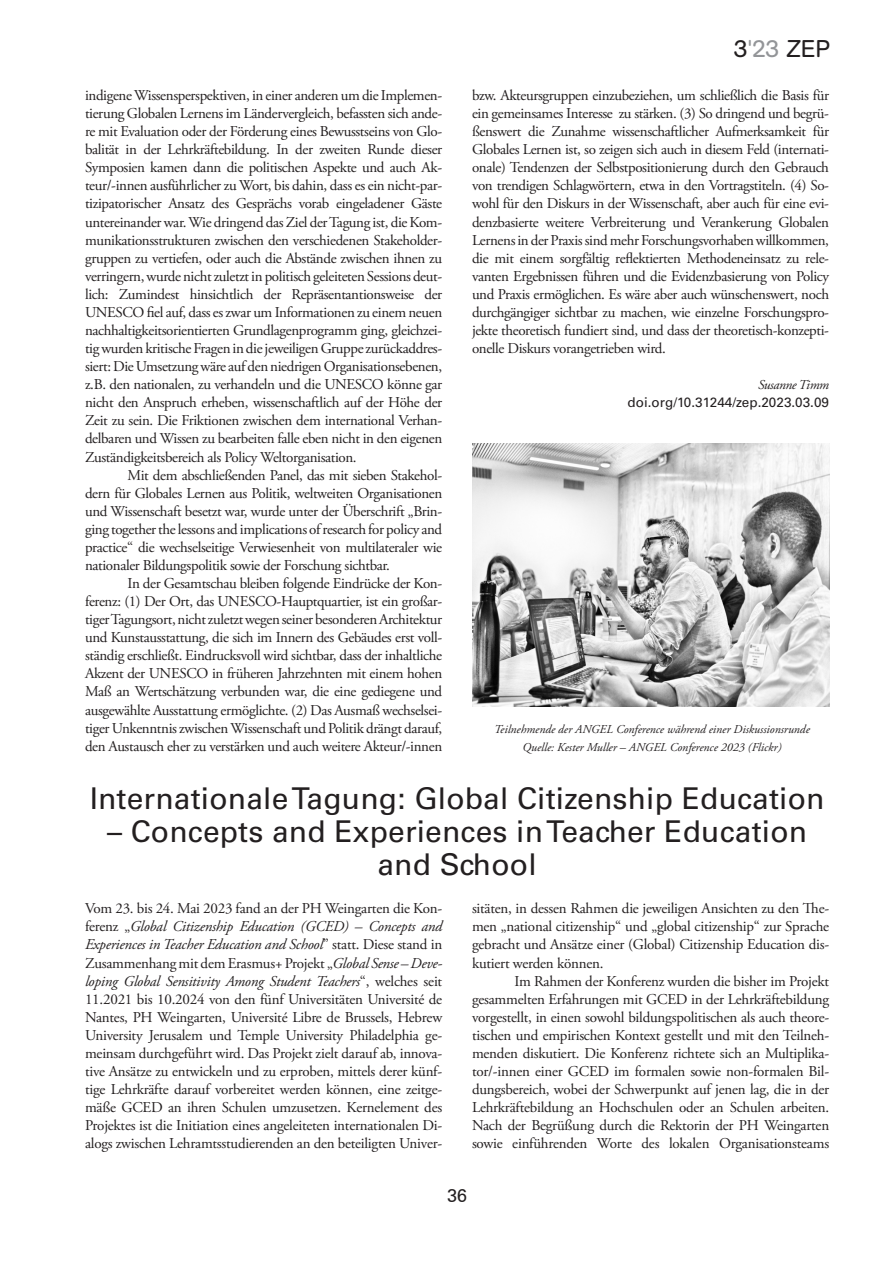
<style>
.page{position:relative;width:893px;height:1263px;background:#fff}
.page>*{position:absolute;margin:0;border:0;box-sizing:border-box;transform-origin:0 0}
.Themen_Titel{font:30px/33px "Univers LT Std";letter-spacing:.005em;color:#231f20;text-align:center}
.t1{font:24px "AG Book Rounded";color:#231f20}
.t2{font:18px "Zurich BT";color:#231f20}
.Themen_Überschrift{font:15px/18px "Adobe Garamond Pro";letter-spacing:-.025em;color:#231f20;text-align:justify}
.Themen_Grund{font:15px/18px "Adobe Garamond Pro";letter-spacing:-.015em;color:#231f20;text-align:justify}
.Themen_Autor{font:13.5px "Univers LT Std";color:#231f20}
.Themen_Autor-2{font:italic 13.5px "Adobe Garamond Pro";letter-spacing:-.025em;color:#231f20}
.Editorial_Grund_9_pt{font:italic 12px "Adobe Garamond Pro";color:#231f20}
.s1{color:#939598}
.s2{font-style:italic}
</style>
<div class="page">
<img style="left:472px;top:443px;width:357px;height:263px">
<p class="Themen_Überschrift" style="left:85px;top:87px;width:359px">indigene Wissensperspektiven, in einer anderen um die Implemen&shy;tierung Globalen Lernens im Ländervergleich, befassten sich ande&shy;re mit Evaluation oder der Förderung eines Bewusstseins von Glo&shy;balität in der Lehrkräftebildung. In der zweiten Runde dieser Symposien kamen dann die politischen Aspekte und auch Ak&shy;teur/-innen ausführlicher zu Wort, bis dahin, dass es ein nicht-par&shy;tizipatorischer Ansatz des Gesprächs vorab eingeladener Gäste untereinander war. Wie dringend das Ziel der Tagung ist, die Kom&shy;munikationsstrukturen zwischen den verschiedenen Stakeholder&shy;gruppen zu vertiefen, oder auch die Abstände zwischen ihnen zu verringern, wurde nicht zuletzt in politisch geleiteten Sessions deut&shy;lich: Zumindest hinsichtlich der Repräsentantionsweise der UNESCO fiel auf, dass es zwar um Informationen zu einem neuen nachhaltigkeitsorientierten Grundlagenprogramm ging, gleichzei&shy;tig wurden kritische Fragen in die jeweiligen Gruppe zurückaddres&shy;siert: Die Umsetzung wäre auf den niedrigen Organisationsebenen, z.B. den nationalen, zu verhandeln und die UNESCO könne gar nicht den Anspruch erheben, wissenschaftlich auf der Höhe der Zeit zu sein. Die Friktionen zwischen dem international Verhan&shy;delbaren und Wissen zu bearbeiten falle eben nicht in den eigenen Zuständigkeitsbereich als Policy Weltorganisation.</p>
<p class="Themen_Überschrift" style="left:85px;top:466px;width:359px;text-indent:43px">Mit dem abschließenden Panel, das mit sieben Stakehol&shy;dern für Globales Lernen aus Politik, weltweiten Organisationen und Wissenschaft besetzt war, wurde unter der Überschrift „Brin&shy;ging together the lessons and implications of research for policy and practice“ die wechselseitige Verwiesenheit von multilateraler wie nationaler Bildungspolitik sowie der Forschung sichtbar.</p>
<p class="Themen_Überschrift" style="left:85px;top:575px;width:359px;text-indent:43px">In der Gesamtschau bleiben folgende Eindrücke der Kon&shy;ferenz: (1) Der Ort, das UNESCO-Hauptquartier, ist ein großar&shy;tiger Tagungsort, nicht zuletzt wegen seiner besonderen Architektur und Kunstausstattung, die sich im Innern des Gebäudes erst voll&shy;ständig erschließt. Eindrucksvoll wird sichtbar, dass der inhaltliche Akzent der UNESCO in früheren Jahrzehnten mit einem hohen Maß an Wertschätzung verbunden war, die eine gediegene und ausgewählte Ausstattung ermöglichte. (2) Das Ausmaß wechselsei&shy;tiger Unkenntnis zwischen Wissenschaft und Politik drängt darauf, den Austausch eher zu verstärken und auch weitere Akteur/-innen</p>
<h2 class="t1" style="left:734px;top:35px;width:97px">3<span class="s1">'23</span> ZEP</h2>
<p class="Themen_Überschrift" style="left:472px;top:87px;width:359px">bzw. Akteursgruppen einzubeziehen, um schließlich die Basis für ein gemeinsames Interesse zu stärken. (3) So dringend und begrü&shy;ßenswert die Zunahme wissenschaftlicher Aufmerksamkeit für Globales Lernen ist, so zeigen sich auch in diesem Feld (internati&shy;onale) Tendenzen der Selbstpositionierung durch den Gebrauch von trendigen Schlagwörtern, etwa in den Vortragstiteln. (4) So&shy;wohl für den Diskurs in der Wissenschaft, aber auch für eine evi&shy;denzbasierte weitere Verbreiterung und Verankerung Globalen Lernens in der Praxis sind mehr Forschungsvorhaben willkommen, die mit einem sorgfältig reflektierten Methodeneinsatz zu rele&shy;vanten Ergebnissen führen und die Evidenzbasierung von Policy und Praxis ermöglichen. Es wäre aber auch wünschenswert, noch durchgängiger sichtbar zu machen, wie einzelne Forschungspro&shy;jekte theoretisch fundiert sind, und dass der theoretisch-konzepti&shy;onelle Diskurs vorangetrieben wird.</p>
<p class="Themen_Autor-2" style="left:758px;top:377px;width:73px">Susanne Timm</p>
<p class="Themen_Autor" style="left:628px;top:394px;width:203px">doi.org/10.31244/zep.2023.03.09</p>
<p class="Editorial_Grund_9_pt" style="left:494px;top:722px;width:317px">Teilnehmende der ANGEL Conference während einer Diskussionsrunde</p>
<p class="Editorial_Grund_9_pt" style="left:522px;top:740px;width:261px">Quelle: Kester Muller – ANGEL Conference 2023 (Flickr)</p>
<p class="Themen_Titel" style="left:90px;top:781px;width:736px">Internationale Tagung: Global Citizenship Education</p>
<p class="Themen_Titel" style="left:107px;top:814px;width:702px">– Concepts and Experiences in Teacher Education and School</p>
<p class="Themen_Grund" style="left:85px;top:900px;width:359px">Vom 23. bis 24. Mai 2023 fand an der PH Weingarten die Kon&shy;ferenz „<span class="s2">Global Citizenship Education (GCED) – Concepts and Experiences in Teacher Education and School</span>” statt. Diese stand in Zusammenhang mit dem Erasmus+ Projekt „<span class="s2">Global Sense – Deve&shy;loping Global Sensitivity Among Student Teachers</span>“, welches seit 11.2021 bis 10.2024 von den fünf Universitäten Université de Nantes, PH Weingarten, Université Libre de Brussels, Hebrew University Jerusalem und Temple University Philadelphia ge&shy;meinsam durchgeführt wird. Das Projekt zielt darauf ab, innova&shy;tive Ansätze zu entwickeln und zu erproben, mittels derer künf&shy;tige Lehrkräfte darauf vorbereitet werden können, eine zeitge&shy;mäße GCED an ihren Schulen umzusetzen. Kernelement des Projektes ist die Initiation eines angeleiteten internationalen Di&shy;alogs zwischen Lehramtsstudierenden an den beteiligten Univer-</p>
<p class="Themen_Grund" style="left:472px;top:900px;width:359px">sitäten, in dessen Rahmen die jeweiligen Ansichten zu den The&shy;men „national citizenship“ und „global citizenship“ zur Sprache gebracht und Ansätze einer (Global) Citizenship Education dis&shy;kutiert werden können.</p>
<p class="Themen_Grund" style="left:472px;top:972px;width:359px;text-indent:43px">Im Rahmen der Konferenz wurden die bisher im Projekt gesammelten Erfahrungen mit GCED in der Lehrkräftebildung vorgestellt, in einen sowohl bildungspolitischen als auch theore&shy;tischen und empirischen Kontext gestellt und mit den Teilneh&shy;menden diskutiert. Die Konferenz richtete sich an Multiplika&shy;tor/-innen einer GCED im formalen sowie non-formalen Bil&shy;dungsbereich, wobei der Schwerpunkt auf jenen lag, die in der Lehrkräftebildung an Hochschulen oder an Schulen arbeiten.<br>Nach der Begrüßung durch die Rektorin der PH Weingarten sowie einführenden Worte des lokalen Organisationsteams</p>
<p class="t2" style="left:447px;top:1184px;width:21px">36</p>
</div>
